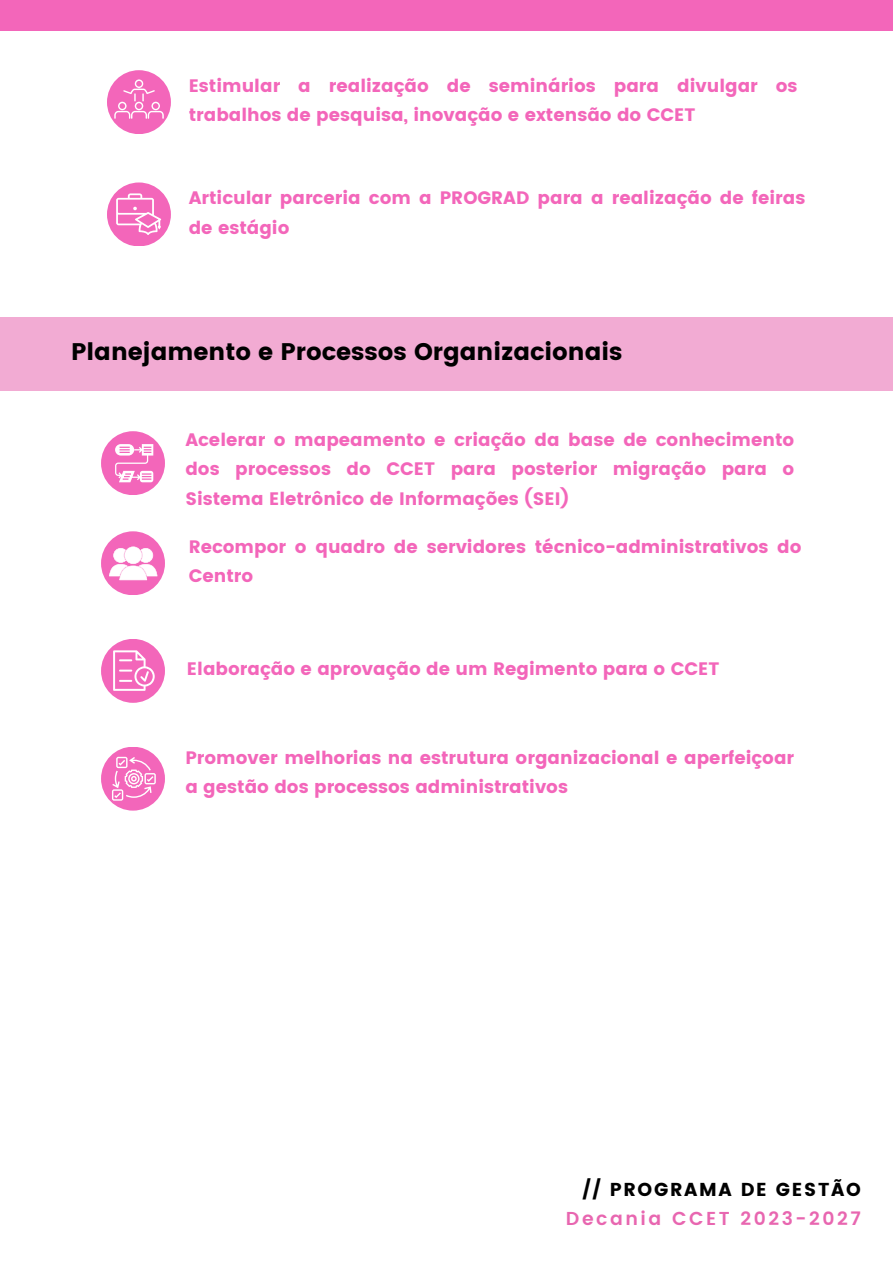
<style>
.page{position:relative;width:893px;height:1264px;background:#fff}
.page>*{position:absolute;margin:0;border:0;box-sizing:border-box;transform-origin:0 0}
.t1{font:24px "Poppins";color:#000}
.t2{font:600 18.75px "Poppins";letter-spacing:.135em;color:#e866b0}
.t3{font:18.75px "Poppins";letter-spacing:.09em;color:#000}
.t4{font:18px/29.2px "Poppins";color:#f366ba}
</style>
<div class="page">
<div style="left:0;top:0;width:892px;height:31px;background:#f366ba"></div>
<div style="left:0;top:317px;width:892px;height:74px;background:#f2abd3"></div>
<div style="left:101px;top:431px;width:64px;height:64px;background:#f366ba;border-radius:50%"></div>
<svg style="left:115px;top:444px;width:38px;height:38px"></svg>
<div style="left:107px;top:70px;width:64px;height:64px;background:#f366ba;border-radius:50%"></div>
<div style="left:107px;top:182px;width:64px;height:64px;background:#f366ba;border-radius:50%"></div>
<svg style="left:116px;top:193px;width:45px;height:42px"></svg>
<svg style="left:114px;top:79px;width:50px;height:40px"></svg>
<div style="left:101px;top:531px;width:64px;height:64px;background:#f366ba;border-radius:50%"></div>
<svg style="left:109px;top:546px;width:48px;height:34px"></svg>
<div style="left:101px;top:639px;width:64px;height:63px;background:#f366ba;border-radius:50%"></div>
<svg style="left:113px;top:650px;width:42px;height:41px"></svg>
<div style="left:101px;top:746px;width:64px;height:64px;background:#f366ba;border-radius:50%"></div>
<svg style="left:112px;top:756px;width:44px;height:44px"></svg>
<p class="t4" style="left:189px;top:71px;width:610px">Estimular a realização de seminários para divulgar os trabalhos de pesquisa, inovação e extensão do CCET</p>
<p class="t4" style="left:189px;top:183px;width:618px">Articular parceria com a PROGRAD para a realização de feiras de estágio</p>
<p class="t1" style="left:71px;top:338px;width:552px">Planejamento e Processos Organizacionais</p>
<p class="t4" style="left:185px;top:425px;width:610px;text-align:justify">Acelerar o mapeamento e criação da base de conhecimento dos processos do CCET para posterior migração para o Sistema Eletrônico de Informações (SEI)</p>
<p class="t4" style="left:189px;top:532px;width:614px">Recompor o quadro de servidores técnico-administrativos do<br>Centro</p>
<p class="t4" style="left:187px;top:654px;width:534px">Elaboração e aprovação de um Regimento para o CCET</p>
<p class="t4" style="left:185px;top:743px;width:610px">Promover melhorias na estrutura organizacional e aperfeiçoar a gestão dos processos administrativos</p>
<p class="t3" style="left:582px;top:1178px;width:280px">// PROGRAMA DE GESTÃO</p>
<p class="t2" style="left:566px;top:1207px;width:296px">Decania CCET 2023-2027</p>
</div>
